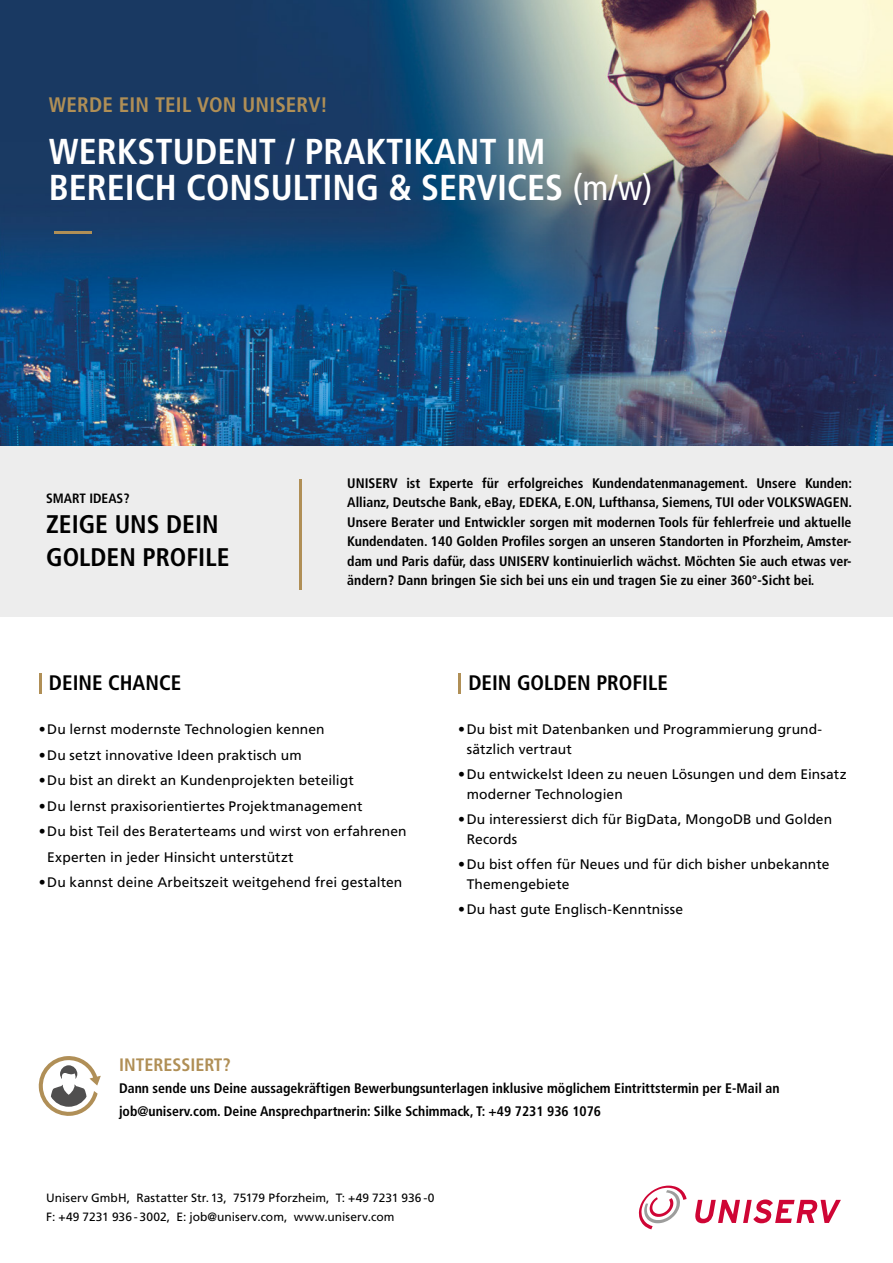
<style>
.page{position:relative;width:893px;height:1263px;background:#fff}
.page>*{position:absolute;margin:0;border:0;box-sizing:border-box;transform-origin:0 0}
.t1{font:700 condensed 36px/36px "Frutiger LT Com";color:#fff}
.t2{font:700 condensed 25.5px/33px "Frutiger LT Com";color:#000}
.t3{font:700 condensed 21px "Frutiger LT Com";color:#000}
.t4{font:700 condensed 21px "Frutiger LT Com";letter-spacing:.01em;color:#b08f56}
.t5{font:700 condensed 18px "Frutiger LT Com";color:#b08f56}
.t6{font:700 condensed 13.8px/19.5px "Frutiger LT Com";color:#000;text-align:justify}
.t7{font:13.8px/19.5px "Frutiger LT Com";letter-spacing:.005em;color:#000}
.t8{font:700 condensed 13.5px "Frutiger LT Com";color:#000}
.t9{font:12px/19.5px "Frutiger LT Com";letter-spacing:.005em;color:#000}
.s1{font-weight:400}
</style>
<div class="page">
<img style="left:0;top:0;width:893px;height:446px">
<div style="left:0;top:446px;width:893px;height:171px;background:#ededed"></div>
<hr style="left:299px;top:479px;width:3px;height:111px;background:#b08f56">
<hr style="left:39px;top:673px;width:2px;height:21px;background:#b08f56">
<hr style="left:458px;top:673px;width:3px;height:21px;background:#b08f56">
<hr style="left:54px;top:231px;width:37px;height:3px;background:#b08f56">
<svg style="left:695px;top:1199px;width:146px;height:24px"></svg>
<svg style="left:639px;top:1185px;width:48px;height:44px"></svg>
<svg style="left:38px;top:1056px;width:63px;height:60px"></svg>
<h3 class="t4" style="left:49px;top:92px;width:281px">WERDE EIN TEIL VON UNISERV!</h3>
<h1 class="t1" style="left:49px;top:133px;width:605px">WERKSTUDENT / PRAKTIKANT IM<br>BEREICH CONSULTING &amp; SERVICES <span class="s1">(m/w)</span></h1>
<p class="t8" style="left:46px;top:490px;width:85px">SMART IDEAS?</p>
<h2 class="t2" style="left:46px;top:507px;width:185px">ZEIGE UNS DEIN<br>GOLDEN PROFILE</h2>
<p class="t6" style="left:347px;top:473px;width:506px">UNISERV ist Experte für erfolgreiches Kundendatenmanagement. Unsere Kunden:<br>Allianz, Deutsche Bank, eBay, EDEKA, E.ON, Lufthansa, Siemens, TUI oder VOLKSWAGEN.<br>Unsere Berater und Entwickler sorgen mit modernen Tools für fehlerfreie und aktuelle Kundendaten. 140 Golden Profiles sorgen an unseren Standorten in Pforzheim, Amster&shy;dam und Paris dafür, dass UNISERV kontinuierlich wächst. Möchten Sie auch etwas ver&shy;ändern? Dann bringen Sie sich bei uns ein und tragen Sie zu einer 360°-Sicht bei.</p>
<h3 class="t3" style="left:49px;top:670px;width:134px">DEINE CHANCE</h3>
<h3 class="t3" style="left:468px;top:670px;width:201px">DEIN GOLDEN PROFILE</h3>
<p class="t7" style="left:39px;top:720px;width:287px">•Du lernst modernste Technologien kennen</p>
<p class="t7" style="left:39px;top:745px;width:264px">•Du setzt innovative Ideen praktisch um</p>
<p class="t7" style="left:39px;top:771px;width:317px">•Du bist an direkt an Kundenprojekten beteiligt</p>
<p class="t7" style="left:39px;top:796px;width:325px">•Du lernst praxisorientiertes Projektmanagement</p>
<p class="t7" style="left:47px;top:819px;width:361px;line-height:25.5px;text-indent:-9px">•Du bist Teil des Beraterteams und wirst von erfahrenen<br>Experten in jeder Hinsicht unterstützt</p>
<p class="t7" style="left:39px;top:873px;width:365px">•Du kannst deine Arbeitszeit weitgehend frei gestalten</p>
<p class="t7" style="left:467px;top:720px;width:356px;text-indent:-9px">•Du bist mit Datenbanken und Programmierung grund&shy;sätzlich vertraut</p>
<p class="t7" style="left:467px;top:765px;width:381px;text-indent:-9px">•Du entwickelst Ideen zu neuen Lösungen und dem Einsatz moderner Technologien</p>
<p class="t7" style="left:467px;top:810px;width:367px;text-indent:-9px">•Du interessierst dich für BigData, MongoDB und Golden<br>Records</p>
<p class="t7" style="left:467px;top:855px;width:364px;text-indent:-9px">•Du bist offen für Neues und für dich bisher unbekannte<br>Themengebiete</p>
<p class="t7" style="left:458px;top:900px;width:226px">•Du hast gute Englisch-Kenntnisse</p>
<h3 class="t5" style="left:119px;top:1054px;width:113px">INTERESSIERT?</h3>
<p class="t6" style="left:119px;top:1077px;width:662px;line-height:22.5px">Dann sende uns Deine aussagekräftigen Bewerbungsunterlagen inklusive möglichem Eintrittstermin per E-Mail an job@uniserv.com. Deine Ansprechpartnerin: Silke Schimmack, T: +49 7231 936 1076</p>
<p class="t9" style="left:46px;top:1188px;width:390px">Uniserv GmbH, Rastatter Str. 13, 75179 Pforzheim, T: +49 7231 936 -0<br>F: +49 7231 936 - 3002, E: job@uniserv.com, www.uniserv.com</p>
</div>
